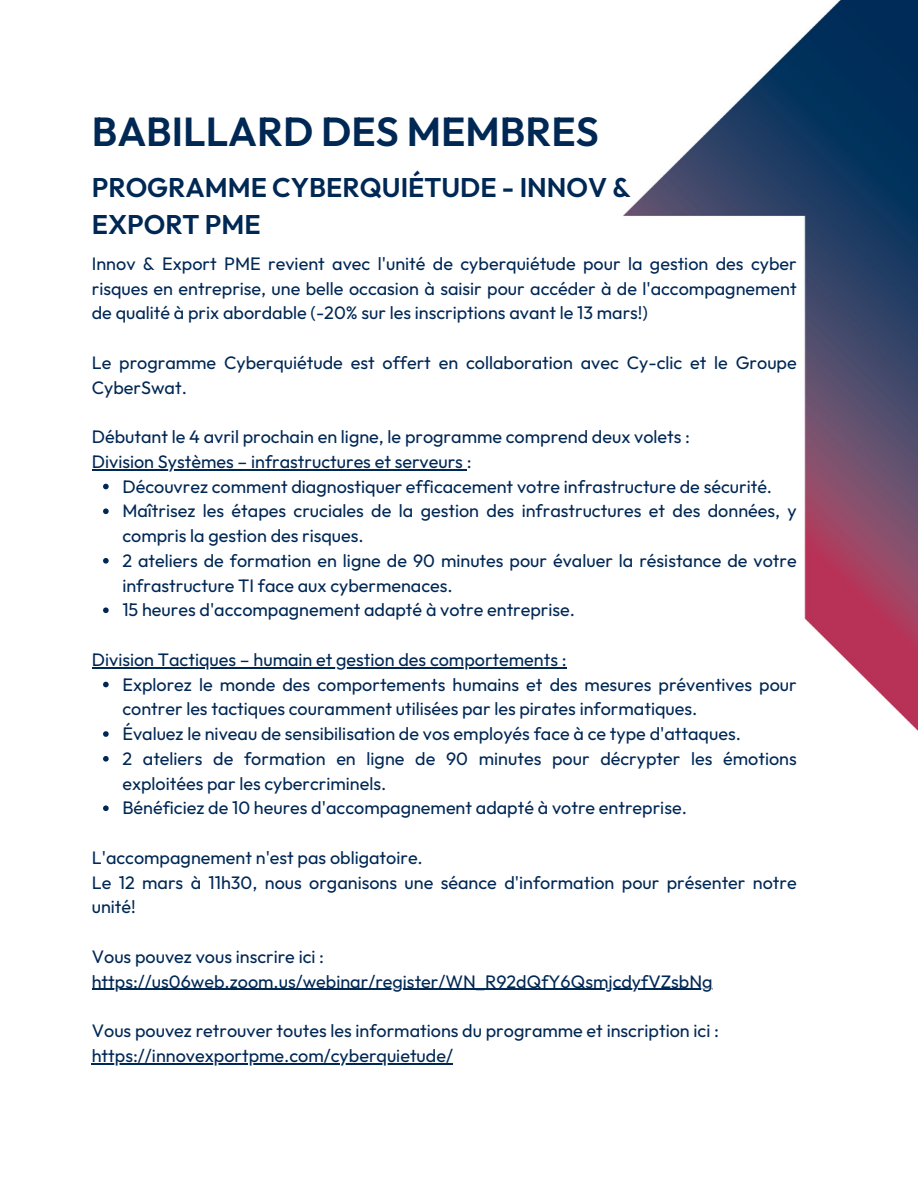
<style>
.page{position:relative;width:918px;height:1188px;background:#fff}
.page>*{position:absolute;margin:0;border:0;box-sizing:border-box;transform-origin:0 0}
.t1{font:600 40.5px "Outfit";color:#002855}
.t2{font:600 27px/37.2px "Outfit";color:#002855}
.t3{font:18px/24.8px "Outfit";color:#002855}
</style>
<div class="page">
<img style="left:91px;top:0;width:827px;height:1065px">
<hr style="left:92px;top:469px;width:375px;height:1px;background:#002855">
<svg style="left:103px;top:484px;width:6px;height:5px"></svg>
<svg style="left:103px;top:508px;width:6px;height:6px"></svg>
<svg style="left:103px;top:558px;width:6px;height:6px"></svg>
<svg style="left:103px;top:607px;width:6px;height:6px"></svg>
<hr style="left:92px;top:667px;width:475px;height:1px;background:#002855">
<svg style="left:103px;top:682px;width:6px;height:5px"></svg>
<svg style="left:103px;top:731px;width:6px;height:6px"></svg>
<svg style="left:103px;top:756px;width:6px;height:6px"></svg>
<svg style="left:103px;top:805px;width:6px;height:6px"></svg>
<hr style="left:92px;top:989px;width:621px;height:1px;background:#002855">
<hr style="left:92px;top:1063px;width:361px;height:1px;background:#002855">
<h1 class="t1" style="left:92px;top:106px;width:508px">BABILLARD DES MEMBRES</h1>
<h2 class="t2" style="left:92px;top:169px;width:540px">PROGRAMME CYBERQUIÉTUDE - INNOV &amp;<br>EXPORT PME</h2>
<p class="t3" style="left:92px;top:251px;width:706px;text-align:justify">Innov &amp; Export PME revient avec l'unité de cyberquiétude pour la gestion des cyber risques en entreprise, une belle occasion à saisir pour accéder à de l'accompagnement de qualité à prix abordable (-20% sur les inscriptions avant le 13 mars!)</p>
<p class="t3" style="left:92px;top:350px;width:706px">Le programme Cyberquiétude est offert en collaboration avec Cy-clic et le Groupe<br>CyberSwat.</p>
<p class="t3" style="left:92px;top:424px;width:600px">Débutant le 4 avril prochain en ligne, le programme comprend deux volets :<br>Division Systèmes – infrastructures et serveurs :</p>
<p class="t3" style="left:122px;top:474px;width:676px">Découvrez comment diagnostiquer efficacement votre infrastructure de sécurité.<br>Maîtrisez les étapes cruciales de la gestion des infrastructures et des données, y compris la gestion des risques.<br>2 ateliers de formation en ligne de 90 minutes pour évaluer la résistance de votre infrastructure TI face aux cybermenaces.<br>15 heures d'accompagnement adapté à votre entreprise.</p>
<p class="t3" style="left:122px;top:647px;width:676px;text-indent:-31px">Division Tactiques – humain et gestion des comportements :<br>Explorez le monde des comportements humains et des mesures préventives pour contrer les tactiques couramment utilisées par les pirates informatiques.<br>Évaluez le niveau de sensibilisation de vos employés face à ce type d'attaques.<br>2 ateliers de formation en ligne de 90 minutes pour décrypter les émotions exploitées par les cybercriminels.<br>Bénéficiez de 10 heures d'accompagnement adapté à votre entreprise.</p>
<p class="t3" style="left:92px;top:845px;width:706px">L'accompagnement n'est pas obligatoire.<br>Le 12 mars à 11h30, nous organisons une séance d'information pour présenter notre unité!</p>
<p class="t3" style="left:92px;top:944px;width:622px">Vous pouvez vous inscrire ici : https://us06web.zoom.us/webinar/register/WN_R92dQfY6QsmjcdyfVZsbNg</p>
<p class="t3" style="left:92px;top:1018px;width:629px">Vous pouvez retrouver toutes les informations du programme et inscription ici : https://innovexportpme.com/cyberquietude/</p>
</div>
